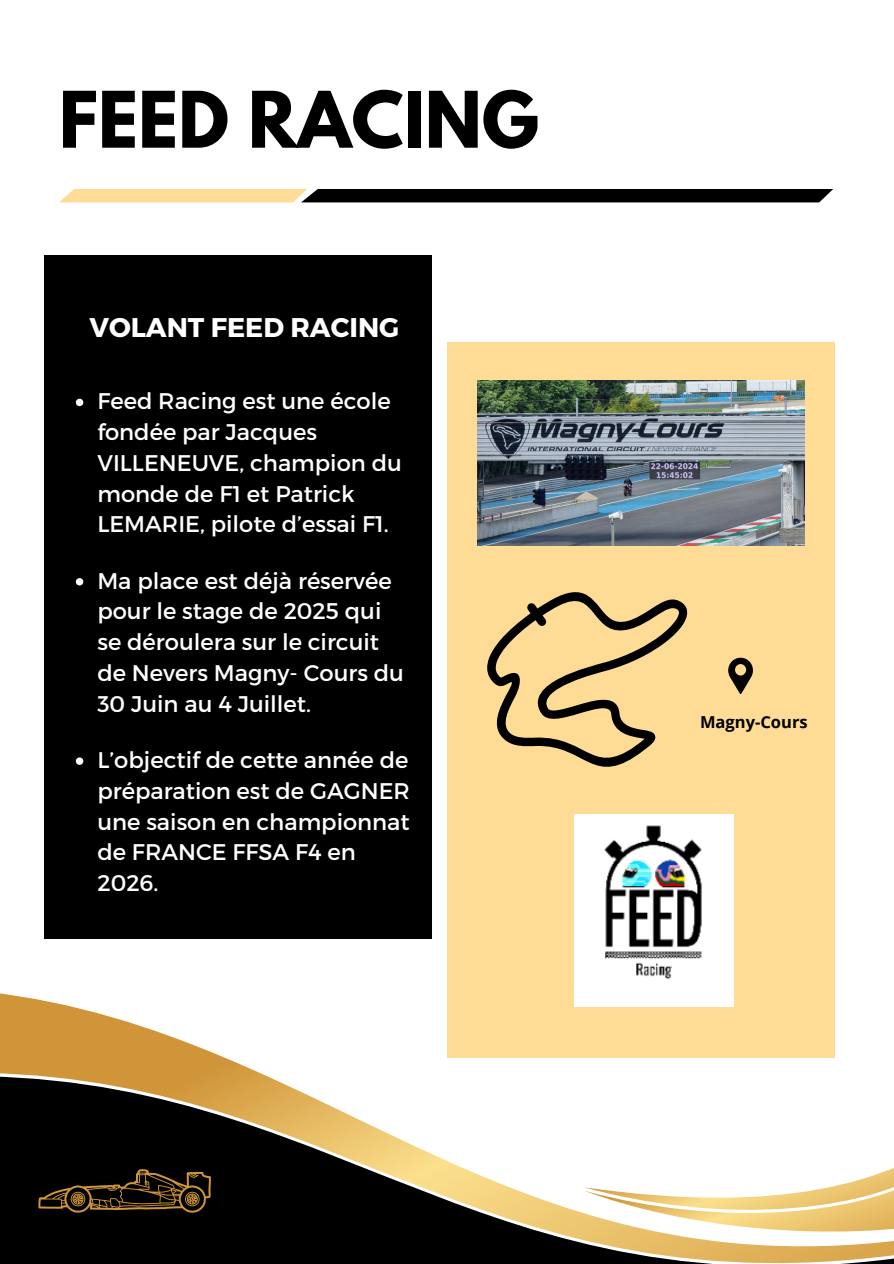
<style>
.page{position:relative;width:894px;height:1264px;background:#fff}
.page>*{position:absolute;margin:0;border:0;box-sizing:border-box;transform-origin:0 0}
.t1{font:700 69px "League Spartan";color:#000}
.t2{font:700 27px "Montserrat";color:#fff}
.t3{font:22.65px/30.8px "Montserrat";color:#fff}
.t4{font:700 16.5px "Open Sans";color:#000}
</style>
<div class="page">
<div style="left:44px;top:256px;width:387px;height:682px;background:#000"></div>
<div style="left:446px;top:342px;width:388px;height:715px;background:#fedc95"></div>
<svg style="left:0;top:991px;width:835px;height:85px"></svg>
<svg style="left:0;top:1076px;width:893px;height:187px"></svg>
<svg style="left:584px;top:1132px;width:309px;height:112px"></svg>
<svg style="left:59px;top:189px;width:774px;height:13px;background:#544a34"></svg>
<svg style="left:487px;top:592px;width:201px;height:175px"></svg>
<svg style="left:38px;top:1169px;width:173px;height:43px;background:#32240d"></svg>
<img style="left:477px;top:381px;width:326px;height:164px">
<svg style="left:728px;top:657px;width:24px;height:37px"></svg>
<img style="left:574px;top:814px;width:159px;height:192px">
<svg style="left:76px;top:399px;width:7px;height:7px"></svg>
<svg style="left:76px;top:578px;width:7px;height:7px"></svg>
<svg style="left:76px;top:757px;width:7px;height:7px"></svg>
<p class="t1" style="left:59px;top:86px;width:481px">FEED RACING</p>
<p class="t2" style="left:89px;top:310px;width:311px">VOLANT FEED RACING</p>
<p class="t3" style="left:97px;top:385px;width:306px">Feed Racing est une école fondée par Jacques<br>VILLENEUVE, champion du monde de F1 et Patrick<br>LEMARIE, pilote d’essai F1.</p>
<p class="t3" style="left:97px;top:564px;width:308px">Ma place est déjà réservée pour le stage de 2025 qui se déroulera sur le circuit de Nevers Magny- Cours du<br>30 Juin au 4 Juillet.</p>
<p class="t3" style="left:97px;top:743px;width:314px">L’objectif de cette année de préparation est de GAGNER une saison en championnat de FRANCE FFSA F4 en<br>2026.</p>
<p class="t4" style="left:700px;top:710px;width:109px">Magny-Cours</p>
</div>
